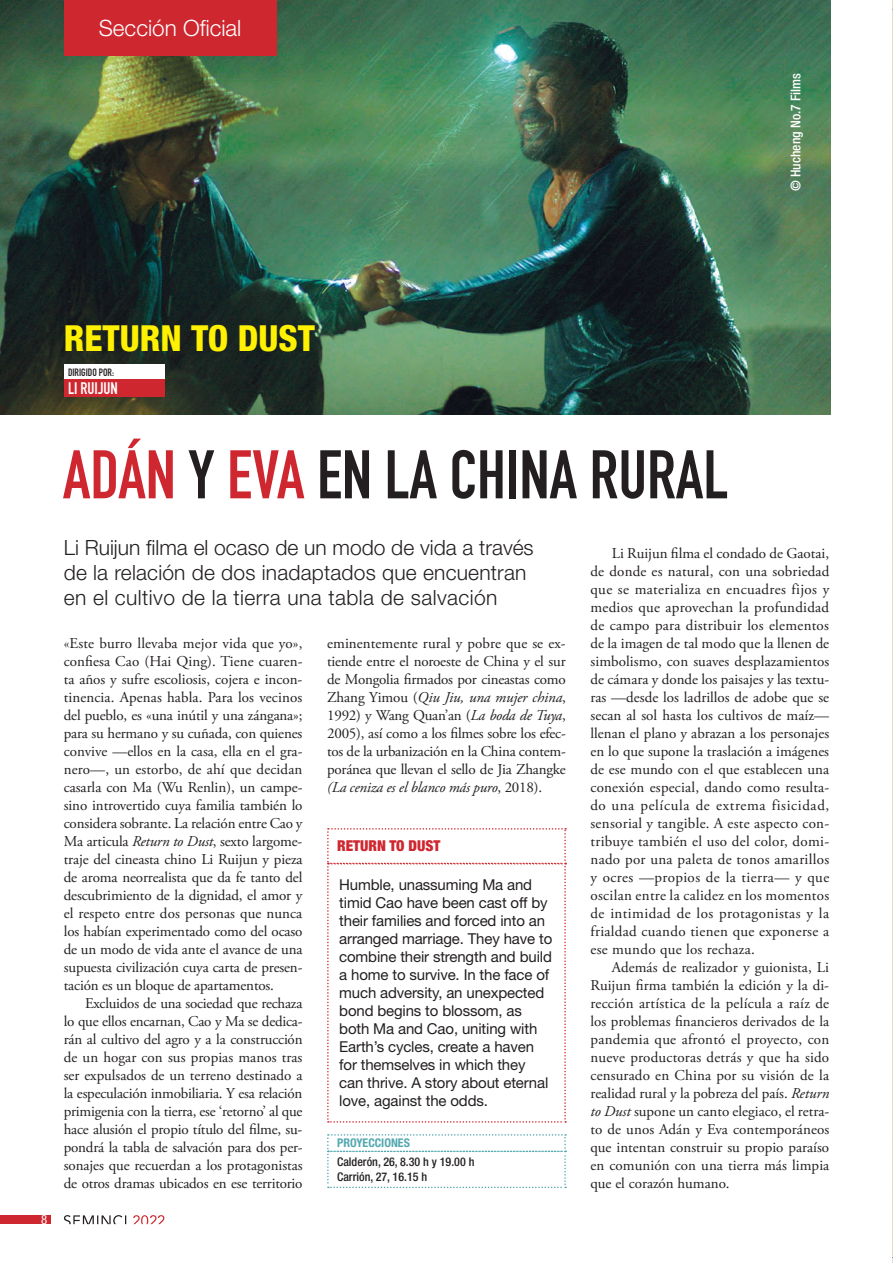
<style>
.page{position:relative;width:893px;height:1263px;background:#fff}
.page>*{position:absolute;margin:0;border:0;box-sizing:border-box;transform-origin:0 0}
.t1{font:67.5px "DIN Engschrift Std";color:#231f20}
.t2{font:800 condensed 36px "Helvetica Neue LT Std";color:#fff101}
.t3{font:300 22.5px "Helvetica Neue LT Std";color:#fff}
.t4{font:300 21px/25.2px "Helvetica Neue LT Std";letter-spacing:.01em;color:#231f20}
.t5{font:16.5px "DIN Engschrift Std";color:#fff}
.t6{font:15px/18px "Adobe Garamond Pro";letter-spacing:-.01em;color:#231f20;text-align:justify}
.t7{font:15px/18px "Helvetica Neue LT Std";letter-spacing:-.01em;color:#231f20}
.t8{font:900 condensed 15px "Helvetica Neue LT Std";color:#cf2730}
.t9{font:500 condensed 13.5px "Helvetica Neue LT Std";color:#fff}
.t10{font:condensed 12.75px "Helvetica Neue LT Std";color:#fff}
.t11{font:500 condensed 12px/14.4px "Helvetica Neue LT Std";color:#231f20}
.t12{font:700 condensed 12px "Helvetica Neue LT Std";color:#52a8af}
.t13{font:10.5px "DIN Engschrift Std";color:#231f20}
.s1{color:#cf2730}
.s2{font-style:italic}
</style>
<div class="page">
<div style="left:0;top:1215px;width:50px;height:9px;background:#cf2730"></div>
<svg style="left:64px;top:1215px;width:62px;height:9px"></svg>
<svg style="left:133px;top:1215px;width:31px;height:9px"></svg>
<img style="left:892px;top:0;width:1px;height:1263px">
<img style="left:0;top:0;width:831px;height:414px">
<svg style="left:327px;top:828px;width:239px;height:295px"></svg>
<svg style="left:327px;top:1134px;width:239px;height:54px"></svg>
<div style="left:64px;top:365px;width:100px;height:14px;background:#fff"></div>
<div style="left:64px;top:379px;width:100px;height:18px;background:#cf2730"></div>
<div style="left:64px;top:0;width:212px;height:55px;background:#cf2730"></div>
<h3 class="t3" style="left:99px;top:14px;width:144px">Sección Oficial</h3>
<p class="t9" style="left:788px;top:191px;width:119px;rotate:-90deg">© Hucheng No.7 Films</p>
<h2 class="t2" style="left:64px;top:316px;width:253px">RETURN TO DUST</h2>
<p class="t13" style="left:68px;top:366px;width:47px">DIRIGIDO POR:</p>
<p class="t5" style="left:68px;top:378px;width:51px">LI RUIJUN</p>
<h1 class="t1" style="left:63px;top:435px;width:667px"><span class="s1">ADÁN</span> Y <span class="s1">EVA</span> EN LA CHINA RURAL</h1>
<p class="t10" style="left:41px;top:1212px;width:8px">8</p>
<h3 class="t4" style="left:64px;top:534px;width:471px">Li Ruijun filma el ocaso de un modo de vida a través de la relación de dos inadaptados que encuentran en el cultivo de la tierra una tabla de salvación</h3>
<p class="t6" style="left:64px;top:635px;width:240px">«Este burro llevaba mejor vida que yo», confiesa Cao (Hai Qing). Tiene cuaren&shy;ta años y sufre escoliosis, cojera e incon&shy;tinencia. Apenas habla. Para los vecinos del pueblo, es «una inútil y una zángana»; para su hermano y su cuñada, con quienes convive —ellos en la casa, ella en el gra&shy;nero—, un estorbo, de ahí que decidan casarla con Ma (Wu Renlin), un campe&shy;sino introvertido cuya familia también lo considera sobrante. La relación entre Cao y Ma articula <span class="s2">Return to Dust</span>, sexto largome&shy;traje del cineasta chino Li Ruijun y pieza de aroma neorrealista que da fe tanto del descubrimiento de la dignidad, el amor y el respeto entre dos personas que nunca los habían experimentado como del ocaso de un modo de vida ante el avance de una supuesta civilización cuya carta de presen&shy;tación es un bloque de apartamentos.</p>
<p class="t6" style="left:64px;top:995px;width:240px;text-indent:21px">Excluidos de una sociedad que rechaza lo que ellos encarnan, Cao y Ma se dedica&shy;rán al cultivo del agro y a la construcción de un hogar con sus propias manos tras ser expulsados de un terreno destinado a la especulación inmobiliaria. Y esa relación primigenia con la tierra, ese ‘retorno’ al que hace alusión el propio título del filme, su&shy;pondrá la tabla de salvación para dos per&shy;sonajes que recuerdan a los protagonistas de otros dramas ubicados en ese territorio</p>
<p class="t6" style="left:327px;top:635px;width:240px">eminentemente rural y pobre que se ex&shy;tiende entre el noroeste de China y el sur de Mongolia firmados por cineastas como Zhang Yimou (<span class="s2">Qiu Jiu, una mujer china</span>, 1992) y Wang Quan’an (<span class="s2">La boda de Tuya</span>, 2005), así como a los filmes sobre los efec&shy;tos de la urbanización en la China contem&shy;poránea que llevan el sello de Jia Zhangke <span class="s2">(La ceniza es el blanco más puro</span>, 2018).</p>
<p class="t8" style="left:337px;top:837px;width:105px">RETURN TO DUST</p>
<p class="t7" style="left:339px;top:876px;width:215px">Humble, unassuming Ma and timid Cao have been cast off by their families and forced into an arranged marriage. They have to combine their strength and build a home to survive. In the face of much adversity, an unexpected bond begins to blossom, as both Ma and Cao, uniting with<br>Earth’s cycles, create a haven for themselves in which they can thrive. A story about eternal love, against the odds.</p>
<p class="t12" style="left:337px;top:1136px;width:74px">PROYECCIONES</p>
<p class="t11" style="left:337px;top:1155px;width:139px">Calderón, 26, 8.30 h y 19.00 h<br>Carrión, 27, 16.15 h</p>
<p class="t6" style="left:590px;top:545px;width:240px;text-indent:21px">Li Ruijun filma el condado de Gaotai, de donde es natural, con una sobriedad que se materializa en encuadres fijos y medios que aprovechan la profundidad de campo para distribuir los elementos de la imagen de tal modo que la llenen de simbolismo, con suaves desplazamientos de cámara y donde los paisajes y las textu&shy;ras —desde los ladrillos de adobe que se secan al sol hasta los cultivos de maíz— llenan el plano y abrazan a los personajes en lo que supone la traslación a imágenes de ese mundo con el que establecen una conexión especial, dando como resulta&shy;do una película de extrema fisicidad, sensorial y tangible. A este aspecto con&shy;tribuye también el uso del color, domi&shy;nado por una paleta de tonos amarillos y ocres —propios de la tierra— y que oscilan entre la calidez en los momentos de intimidad de los protagonistas y la frialdad cuando tienen que exponerse a ese mundo que los rechaza.</p>
<p class="t6" style="left:590px;top:959px;width:240px;text-indent:21px">Además de realizador y guionista, Li Ruijun firma también la edición y la di&shy;rección artística de la película a raíz de los problemas financieros derivados de la pandemia que afrontó el proyecto, con nueve productoras detrás y que ha sido censurado en China por su visión de la realidad rural y la pobreza del país. <span class="s2">Return to Dust</span> supone un canto elegiaco, el retra&shy;to de unos Adán y Eva contemporáneos que intentan construir su propio paraíso en comunión con una tierra más limpia que el corazón humano.</p>
</div>
